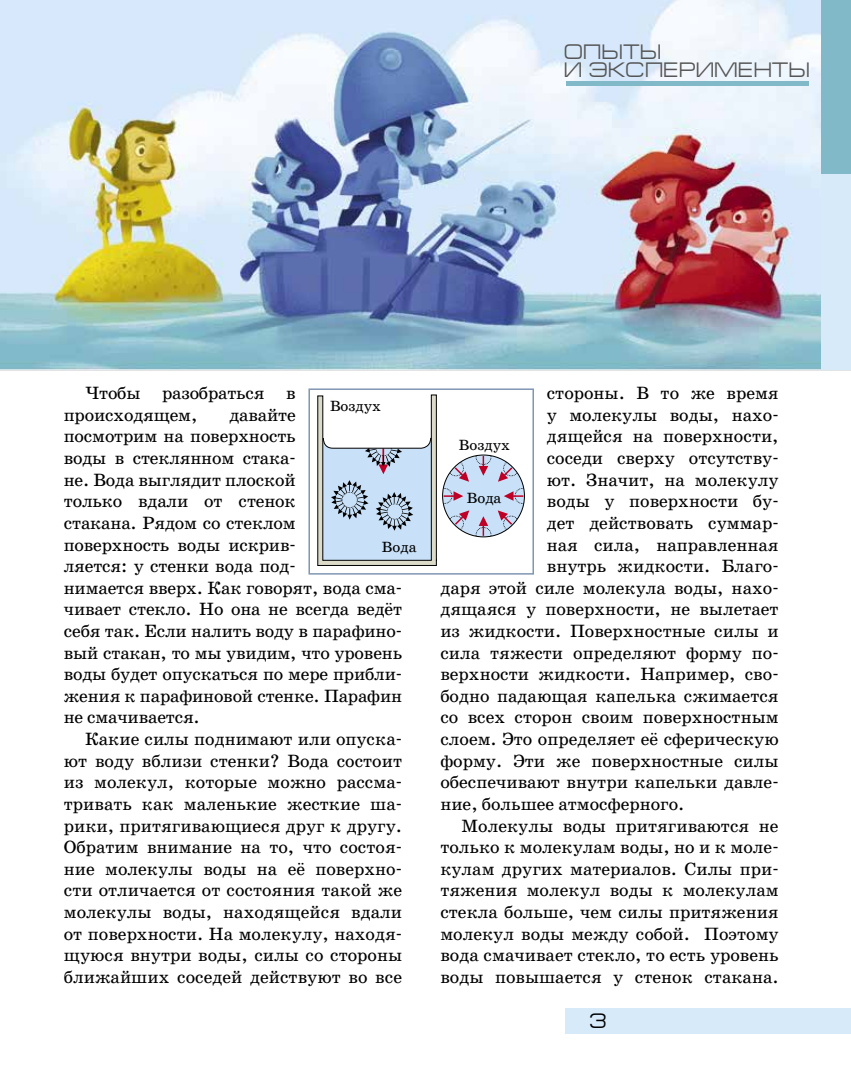
<style>
.page{position:relative;width:851px;height:1085px;background:#fff}
.page>*{position:absolute;margin:0;border:0;box-sizing:border-box;transform-origin:0 0}
.t1{font:21px/18px "Europe Ext";color:#555}
.t2{font:21px "Europe Ext";color:#000}
.t3{font:18px/21.6px "School Book C";color:#000}
.t4{font:15px "School Book C";color:#000}
</style>
<div class="page">
<img style="left:0;top:0;width:850px;height:405px">
<div style="left:308px;top:388px;width:226px;height:186px;border:2px solid #8096b3"></div>
<div style="left:566px;top:1008px;width:284px;height:25px;background:#d7eafa"></div>
<hr style="left:566px;top:81px;width:242px;height:4px;background:#81b9c8">
<div style="left:821px;top:0;width:29px;height:174px;background:#81b9c8"></div>
<div style="left:821px;top:174px;width:29px;height:196px;background:#d7eafa"></div>
<svg style="left:317px;top:394px;width:119px;height:171px"></svg>
<div style="left:442px;top:455px;width:82px;height:82px;background:#c8e1f8;border-radius:50%"></div>
<svg style="left:475px;top:516px;width:16px;height:20px"></svg>
<svg style="left:475px;top:456px;width:16px;height:19px"></svg>
<svg style="left:497px;top:510px;width:20px;height:19px"></svg>
<svg style="left:449px;top:462px;width:20px;height:19px"></svg>
<svg style="left:504px;top:488px;width:19px;height:15px"></svg>
<svg style="left:443px;top:488px;width:20px;height:15px"></svg>
<svg style="left:498px;top:462px;width:19px;height:19px"></svg>
<svg style="left:449px;top:510px;width:20px;height:19px"></svg>
<p class="t1" style="left:563px;top:43px;width:248px">ОПЫТЫ<br>И ЭКСПЕРИМЕНТЫ</p>
<p class="t3" style="left:64px;top:382px;width:233px;text-indent:21px">Чтобы разобраться в происходящем,</p>
<p class="t4" style="left:330px;top:398px;width:53px">Воздух</p>
<p class="t3" style="left:64px;top:404px;width:340px;text-indent:165px">давайте<br>посмотрим на поверхность<br>воды в стеклянном стака-<br>не. Вода выглядит плоской<br>только вдали от стенок<br>стакана. Рядом со стеклом поверхность воды искрив-<br>ляется: у стенки вода под-<br>нимается вверх. Как говорят, вода сма&shy;чивает стекло. Но она не всегда ведёт себя так. Если налить воду в парафино&shy;вый стакан, то мы увидим, что уровень воды будет опускаться по мере прибли&shy;жения к парафиновой стенке. Парафин не смачивается.</p>
<p class="t3" style="left:64px;top:728px;width:340px;text-align:justify;text-indent:21px">Какие силы поднимают или опуска&shy;ют воду вблизи стенки? Вода состоит из молекул, которые можно рассма&shy;тривать как маленькие жесткие ша&shy;рики, притягивающиеся друг к другу.<br>Обратим внимание на то, что состоя&shy;ние молекулы воды на её поверхно&shy;сти отличается от состояния такой же молекулы воды, находящейся вдали от поверхности. На молекулу, находя&shy;щуюся внутри воды, силы со стороны ближайших соседей действуют во все</p>
<p class="t4" style="left:382px;top:539px;width:36px">Вода</p>
<p class="t3" style="left:546px;top:382px;width:233px">стороны. В то же время</p>
<p class="t3" style="left:546px;top:404px;width:233px">у молекулы воды, нахо-</p>
<p class="t3" style="left:546px;top:426px;width:233px">дящейся на поверхности,</p>
<p class="t3" style="left:546px;top:447px;width:233px">соседи сверху отсутству-</p>
<p class="t3" style="left:546px;top:469px;width:233px">ют. Значит, на молекулу</p>
<p class="t3" style="left:546px;top:490px;width:233px">воды у поверхности бу-</p>
<p class="t3" style="left:546px;top:512px;width:233px">дет действовать суммар-</p>
<p class="t3" style="left:546px;top:534px;width:233px">ная сила, направленная</p>
<p class="t3" style="left:546px;top:555px;width:233px">внутрь жидкости. Благо-</p>
<p class="t3" style="left:440px;top:577px;width:340px">даря этой силе молекула воды, нахо-</p>
<p class="t3" style="left:440px;top:598px;width:340px">дящаяся у поверхности, не вылетает</p>
<p class="t3" style="left:440px;top:620px;width:340px">из жидкости. Поверхностные силы и</p>
<p class="t3" style="left:440px;top:642px;width:340px">сила тяжести определяют форму по-</p>
<p class="t3" style="left:440px;top:663px;width:340px">верхности жидкости. Например, сво-</p>
<p class="t3" style="left:440px;top:685px;width:340px">бодно падающая капелька сжимается</p>
<p class="t3" style="left:440px;top:706px;width:340px">со всех сторон своим поверхностным</p>
<p class="t3" style="left:440px;top:728px;width:340px">слоем. Это определяет её сферическую</p>
<p class="t3" style="left:440px;top:750px;width:340px">форму. Эти же поверхностные силы</p>
<p class="t3" style="left:440px;top:771px;width:340px">обеспечивают внутри капельки давле-</p>
<p class="t3" style="left:440px;top:793px;width:245px">ние, большее атмосферного.</p>
<p class="t3" style="left:461px;top:814px;width:318px">Молекулы воды притягиваются не</p>
<p class="t3" style="left:440px;top:836px;width:340px">только к молекулам воды, но и к моле-</p>
<p class="t3" style="left:440px;top:858px;width:340px">кулам других материалов. Силы при-</p>
<p class="t3" style="left:440px;top:879px;width:340px">тяжения молекул воды к молекулам</p>
<p class="t3" style="left:440px;top:901px;width:340px">стекла больше, чем силы притяжения</p>
<p class="t3" style="left:440px;top:922px;width:340px">молекул воды между собой. Поэтому</p>
<p class="t3" style="left:440px;top:944px;width:340px">вода смачивает стекло, то есть уровень</p>
<p class="t3" style="left:440px;top:966px;width:340px">воды повышается у стенок стакана.</p>
<p class="t2" style="left:588px;top:1009px;width:20px">3</p>
<p class="t4" style="left:459px;top:436px;width:53px">Воздух</p>
<p class="t4" style="left:467px;top:489px;width:36px">Вода</p>
</div>
